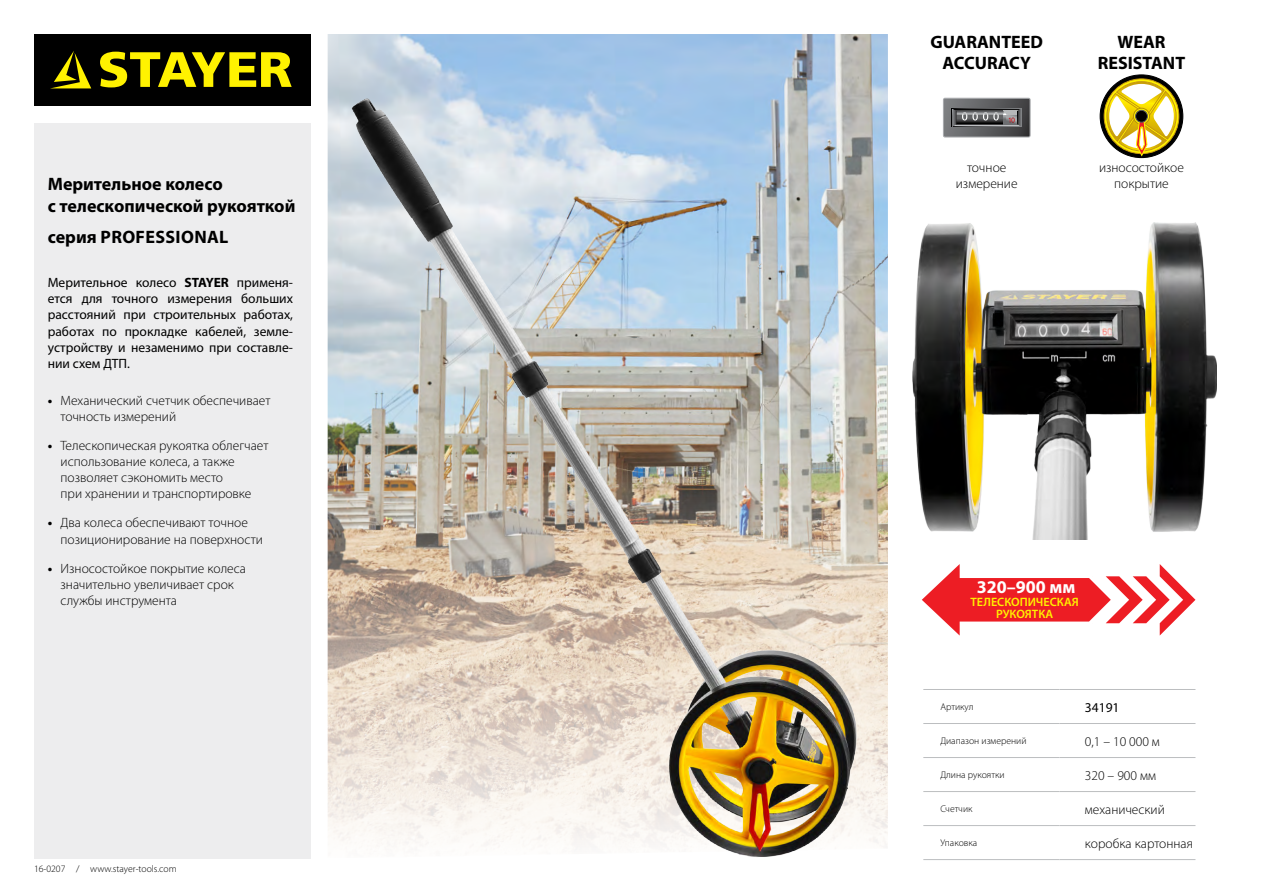
<style>
.page{position:relative;width:1263px;height:893px;background:#fff}
.page>*{position:absolute;margin:0;border:0;box-sizing:border-box;transform-origin:0 0}
.t1{font:700 18px/21.6px "Myriad Pro";color:#000}
.t2{font:700 18px "Myriad Pro";letter-spacing:.02em;color:#000}
.t3{font:700 18px "Myriad Pro";color:#fff}
.t4{font:300 13.5px/16.2px "Myriad Pro";color:#000}
.t5{font:13.5px/16.2px "Myriad Pro";color:#000;text-align:justify}
.t6{font:600 12.15px/11.9px "Myriad Pro";color:#fff200;text-align:center}
.t7{font:300 9.75px "Myriad Pro";color:#000}
.s1{font-weight:700}
</style>
<div class="page">
<div style="left:34px;top:124px;width:276px;height:735px;background:#ededee"></div>
<div style="left:34px;top:34px;width:276px;height:71px;background:#000"></div>
<svg style="left:100px;top:52px;width:192px;height:35px"></svg>
<svg style="left:52px;top:51px;width:39px;height:37px"></svg>
<img style="left:328px;top:34px;width:560px;height:381px">
<img style="left:327px;top:415px;width:561px;height:432px">
<img style="left:347px;top:95px;width:525px;height:762px">
<img style="left:912px;top:223px;width:304px;height:316px">
<svg style="left:922px;top:564px;width:273px;height:71px"></svg>
<div style="left:943px;top:98px;width:87px;height:40px;border:1px solid #a7a9ac;border-radius:2px"></div>
<svg style="left:943px;top:98px;width:87px;height:39px;background:#656567"></svg>
<svg style="left:1099px;top:74px;width:85px;height:85px"></svg>
<div style="left:1135px;top:110px;width:12px;height:12px;background:#000;border-radius:50%"></div>
<div style="left:1135px;top:110px;width:12px;height:12px;border:1px solid #58595b;border-radius:50%"></div>
<hr style="left:923px;top:689px;width:136px;height:1px;background:#bcbec0">
<hr style="left:1059px;top:689px;width:136px;height:1px;background:#bcbec0">
<hr style="left:923px;top:723px;width:136px;height:1px;background:#bcbec0">
<hr style="left:1059px;top:723px;width:136px;height:1px;background:#bcbec0">
<hr style="left:923px;top:757px;width:136px;height:1px;background:#bcbec0">
<hr style="left:1059px;top:757px;width:136px;height:1px;background:#bcbec0">
<hr style="left:923px;top:791px;width:136px;height:1px;background:#bcbec0">
<hr style="left:1059px;top:791px;width:136px;height:1px;background:#bcbec0">
<hr style="left:923px;top:825px;width:136px;height:1px;background:#bcbec0">
<hr style="left:1059px;top:825px;width:136px;height:1px;background:#bcbec0">
<hr style="left:923px;top:859px;width:136px;height:1px;background:#bcbec0">
<hr style="left:1059px;top:859px;width:136px;height:1px;background:#bcbec0">
<h1 class="t1" style="left:48px;top:172px;width:249px">МЕРИТЕЛЬНОЕ КОЛЕСО<br>С ТЕЛЕСКОПИЧЕСКОЙ РУКОЯТКОЙ</h1>
<h1 class="t2" style="left:48px;top:225px;width:182px">СЕРИЯ PROFESSIONAL</h1>
<p class="t5" style="left:48px;top:274px;width:247px">Мерительное колесо <span class="s1">STAYER</span> применя&shy;ется для точного измерения больших расстояний при строительных работах, работах по прокладке кабелей, земле&shy;устройству и незаменимо при составле&shy;нии схем ДТП.</p>
<p class="t4" style="left:61px;top:392px;width:212px;text-indent:-13px"><span class="s1">•</span> Механический счетчик обеспечивает точность измерений</p>
<p class="t4" style="left:61px;top:437px;width:209px;text-indent:-13px"><span class="s1">•</span> Телескопическая рукоятка облегчает использование колеса, а также позволяет сэкономить место<br>при хранении и транспортировке</p>
<p class="t4" style="left:61px;top:515px;width:204px;text-indent:-13px"><span class="s1">•</span> Два колеса обеспечивают точное позиционирование на поверхности</p>
<p class="t4" style="left:61px;top:560px;width:187px;text-indent:-13px"><span class="s1">•</span> Износостойкое покрытие колеса значительно увеличивает срок службы инструмента</p>
<p class="t7" style="left:34px;top:863px;width:144px">16-0207 / www.stayer-tools.com</p>
<h1 class="t1" style="left:930px;top:30px;width:37px">GUARAN</h1>
<h1 class="t1" style="left:942px;top:30px;width:102px;text-indent:59px">TEED<br>ACCURACY</h1>
<h1 class="t1" style="left:1117px;top:30px;width:28px">WEAR</h1>
<h1 class="t1" style="left:1098px;top:52px;width:10px">RESIS</h1>
<h1 class="t1" style="left:1142px;top:52px;width:44px">TAN T</h1>
<p class="t4" style="left:956px;top:159px;width:63px;text-align:center">точное измерение</p>
<p class="t4" style="left:1099px;top:159px;width:86px;text-align:center">износостойкое покрытие</p>
<h1 class="t3" style="left:977px;top:575px;width:100px">320–900 ММ</h1>
<p class="t6" style="left:970px;top:596px;width:110px">ТЕЛЕСКОПИЧЕСКАЯ<br>РУКОЯТКА</p>
<p class="t7" style="left:940px;top:701px;width:35px">Артикул</p>
<p class="t5" style="left:1085px;top:699px;width:36px">34191</p>
<p class="t7" style="left:940px;top:735px;width:88px">Диапазон измерений</p>
<p class="t4" style="left:1085px;top:733px;width:77px">0,1 – 10 000 м</p>
<p class="t7" style="left:940px;top:769px;width:66px">Длина рукоятки</p>
<p class="t4" style="left:1085px;top:767px;width:73px">320 – 900 мм</p>
<p class="t7" style="left:940px;top:803px;width:34px">Счетчик</p>
<p class="t4" style="left:1085px;top:801px;width:81px">механический</p>
<p class="t7" style="left:940px;top:837px;width:38px">Упаковка</p>
<p class="t4" style="left:1085px;top:835px;width:110px">коробка картонная</p>
</div>
